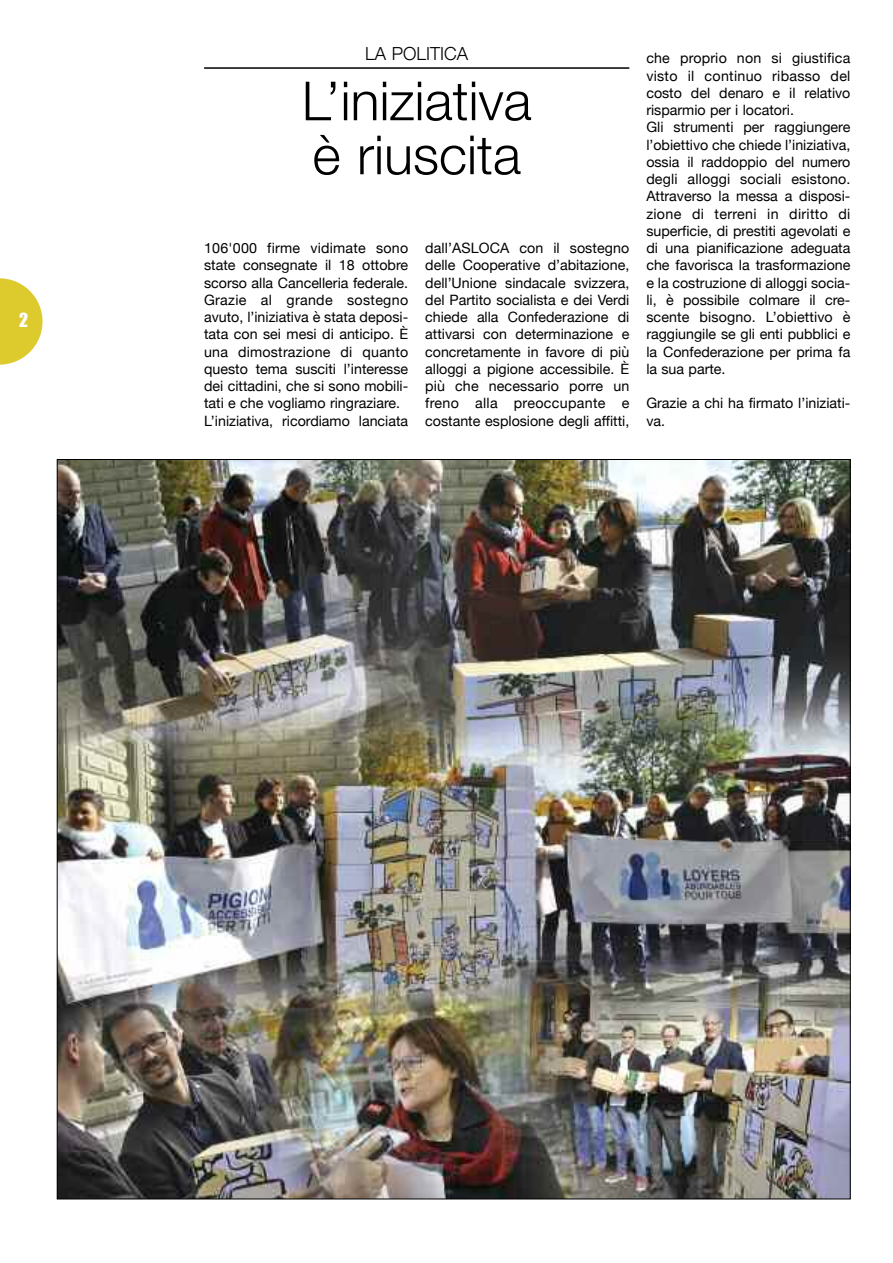
<style>
.page{position:relative;width:893px;height:1263px;background:#fff}
.page>*{position:absolute;margin:0;border:0;box-sizing:border-box;transform-origin:0 0}
.t1{font:300 54px/54px "Helvetica Neue";color:#000}
.t2{font:300 18px "Helvetica Neue";color:#000}
.t3{font:18px "Impact";color:#fff}
.t4{font:14.25px/17.2px "Helvetica Neue";color:#000}
</style>
<div class="page">
<svg style="left:0;top:278px;width:43px;height:87px"></svg>
<hr style="left:204px;top:67px;width:425px;height:2px;background:#000">
<img style="left:59px;top:461px;width:789px;height:736px">
<p class="t3" style="left:19px;top:310px;width:11px">2</p>
<p class="t2" style="left:365px;top:43px;width:104px">LA POLITICA</p>
<h1 class="t1" style="left:302px;top:73px;width:231px">L’iniziativa è riuscita</h1>
<p class="t4" style="left:204px;top:239px;width:206px">106'000 firme vidimate sono state consegnate il 18 ottobre scorso alla Cancelleria federale.<br>Grazie al grande sostegno avuto, l’iniziativa è stata deposi&shy;tata con sei mesi di anticipo. È una dimostrazione di quanto questo tema susciti l’interesse dei cittadini, che si sono mobili&shy;tati e che vogliamo ringraziare.<br>L’iniziativa, ricordiamo lanciata</p>
<p class="t4" style="left:425px;top:239px;width:206px;text-align:justify">dall’ASLOCA con il sostegno delle Cooperative d’abitazione, dell’Unione sindacale svizzera, del Partito socialista e dei Verdi chiede alla Confederazione di attivarsi con determinazione e concretamente in favore di più alloggi a pigione accessibile. È più che necessario porre un freno alla preoccupante e costante esplosione degli affitti,</p>
<p class="t4" style="left:646px;top:50px;width:206px">che proprio non si giustifica visto il continuo ribasso del costo del denaro e il relativo risparmio per i locatori.<br>Gli strumenti per raggiungere l’obiettivo che chiede l’iniziativa, ossia il raddoppio del numero degli alloggi sociali esistono.<br>Attraverso la messa a disposi&shy;zione di terreni in diritto di superficie, di prestiti agevolati e di una pianificazione adeguata che favorisca la trasformazione e la costruzione di alloggi socia&shy;li, è possibile colmare il cre&shy;scente bisogno. L’obiettivo è raggiungile se gli enti pubblici e la Confederazione per prima fa la sua parte.</p>
<p class="t4" style="left:646px;top:395px;width:206px">Grazie a chi ha firmato l’iniziati&shy;va.</p>
</div>
